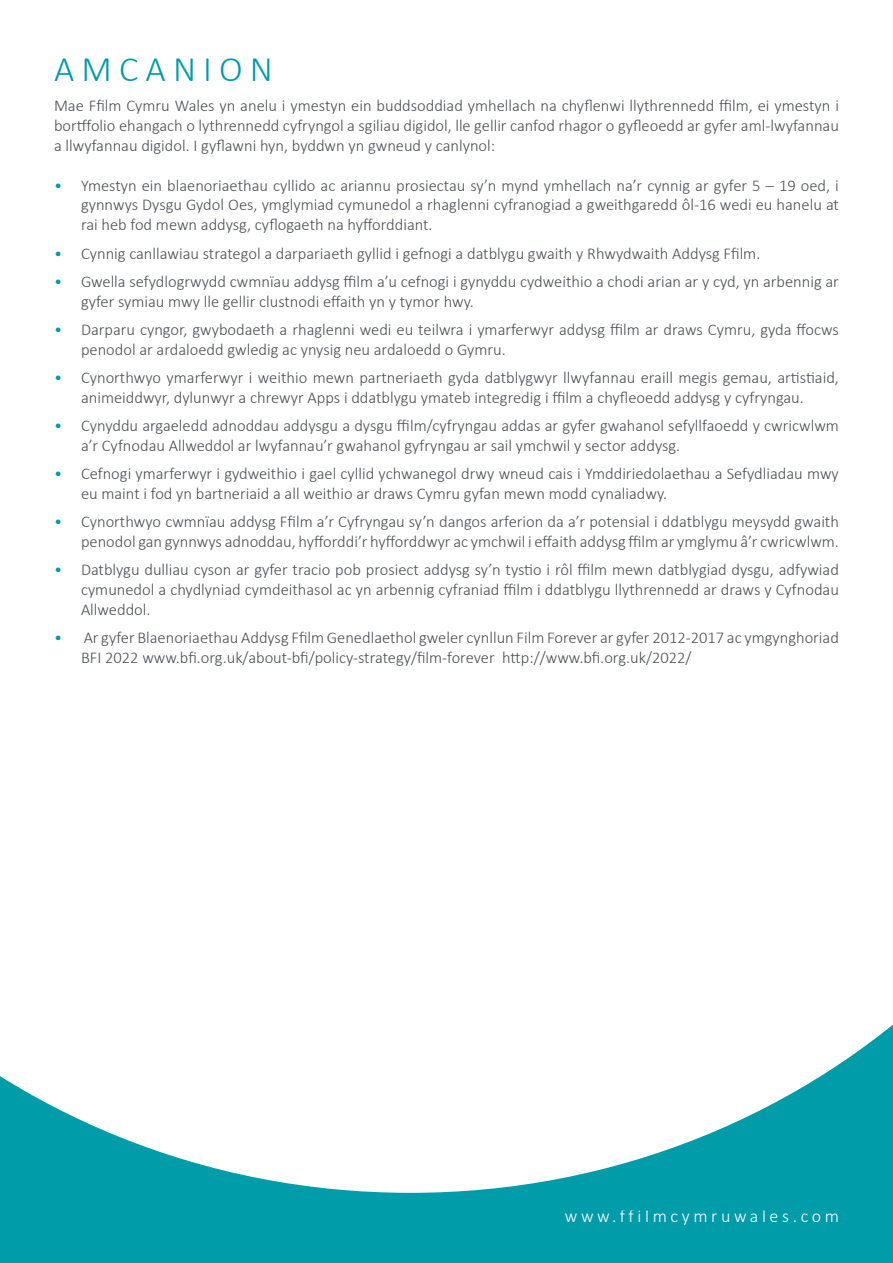
<style>
.page{position:relative;width:893px;height:1263px;background:#009ca9}
.page>*{position:absolute;margin:0;border:0;box-sizing:border-box;transform-origin:0 0}
.t1{font:300 36px "Calibri";letter-spacing:.2em;color:#009ca9}
.t2{font:300 18px "Calibri";letter-spacing:.2em;color:#fff}
.t3{font:300 16.5px/19.8px "Calibri";color:#4c4e55}
.s1{color:#009ca9}
</style>
<div class="page">
<div style="left:0;top:0;width:893px;height:1193px;background:#fff"></div>
<h1 class="t1" style="left:54px;top:47px;width:220px">AMCANION</h1>
<p class="t3" style="left:54px;top:96px;width:786px;text-align:justify">Mae Ffilm Cymru Wales yn anelu i ymestyn ein buddsoddiad ymhellach na chyflenwi llythrennedd ffilm, ei ymestyn i bortffolio ehangach o lythrennedd cyfryngol a sgiliau digidol, lle gellir canfod rhagor o gyfleoedd ar gyfer aml-lwyfannau a llwyfannau digidol. I gyflawni hyn, byddwn yn gwneud y canlynol:</p>
<p class="t3" style="left:81px;top:175px;width:759px;text-align:justify;text-indent:-27px"><span class="s1">•</span> Ymestyn ein blaenoriaethau cyllido ac ariannu prosiectau sy’n mynd ymhellach na’r cynnig ar gyfer 5 – 19 oed, i gynnwys Dysgu Gydol Oes, ymglymiad cymunedol a rhaglenni cyfranogiad a gweithgaredd ôl-16 wedi eu hanelu at rai heb fod mewn addysg, cyflogaeth na hyfforddiant.</p>
<p class="t3" style="left:54px;top:243px;width:708px"><span class="s1">•</span> Cynnig canllawiau strategol a darpariaeth gyllid i gefnogi a datblygu gwaith y Rhwydwaith Addysg Ffilm.</p>
<p class="t3" style="left:81px;top:271px;width:759px;text-indent:-27px"><span class="s1">•</span> Gwella sefydlogrwydd cwmnïau addysg ffilm a’u cefnogi i gynyddu cydweithio a chodi arian ar y cyd, yn arbennig ar gyfer symiau mwy lle gellir clustnodi effaith yn y tymor hwy.</p>
<p class="t3" style="left:81px;top:319px;width:759px;text-indent:-27px"><span class="s1">•</span> Darparu cyngor, gwybodaeth a rhaglenni wedi eu teilwra i ymarferwyr addysg ffilm ar draws Cymru, gyda ffocws penodol ar ardaloedd gwledig ac ynysig neu ardaloedd o Gymru.</p>
<p class="t3" style="left:54px;top:367px;width:786px;text-align:center"><span class="s1">•</span> Cynorthwyo ymarferwyr i weithio mewn partneriaeth gyda datblygwyr llwyfannau eraill megis gemau, artistiaid, animeiddwyr, dylunwyr a chrewyr Apps i ddatblygu ymateb integredig i ffilm a chyfleoedd addysg y cyfryngau.</p>
<p class="t3" style="left:81px;top:416px;width:759px;text-indent:-27px"><span class="s1">•</span> Cynyddu argaeledd adnoddau addysgu a dysgu ffilm/cyfryngau addas ar gyfer gwahanol sefyllfaoedd y cwricwlwm a’r Cyfnodau Allweddol ar lwyfannau’r gwahanol gyfryngau ar sail ymchwil y sector addysg.</p>
<p class="t3" style="left:81px;top:464px;width:759px;text-indent:-27px"><span class="s1">•</span> Cefnogi ymarferwyr i gydweithio i gael cyllid ychwanegol drwy wneud cais i Ymddiriedolaethau a Sefydliadau mwy eu maint i fod yn bartneriaid a all weithio ar draws Cymru gyfan mewn modd cynaliadwy.</p>
<p class="t3" style="left:54px;top:512px;width:786px;text-align:right"><span class="s1">•</span> Cynorthwyo cwmnïau addysg Ffilm a’r Cyfryngau sy’n dangos arferion da a’r potensial i ddatblygu meysydd gwaith penodol gan gynnwys adnoddau, hyfforddi’r hyfforddwyr ac ymchwil i effaith addysg ffilm ar ymglymu â’r cwricwlwm.</p>
<p class="t3" style="left:81px;top:560px;width:759px;text-align:justify;text-indent:-27px"><span class="s1">•</span> Datblygu dulliau cyson ar gyfer tracio pob prosiect addysg sy’n tystio i rôl ffilm mewn datblygiad dysgu, adfywiad cymunedol a chydlyniad cymdeithasol ac yn arbennig cyfraniad ffilm i ddatblygu llythrennedd ar draws y Cyfnodau Allweddol.</p>
<p class="t3" style="left:81px;top:628px;width:759px;text-indent:-27px"><span class="s1">•</span> Ar gyfer Blaenoriaethau Addysg Ffilm Genedlaethol gweler cynllun Film Forever ar gyfer 2012-2017 ac ymgynghoriad<br>BFI 2022 www.bfi.org.uk/about-bfi/policy-strategy/film-forever http://www.bfi.org.uk/2022/</p>
<p class="t2" style="left:565px;top:1205px;width:276px">www.ffilmcymruwales.com</p>
</div>
